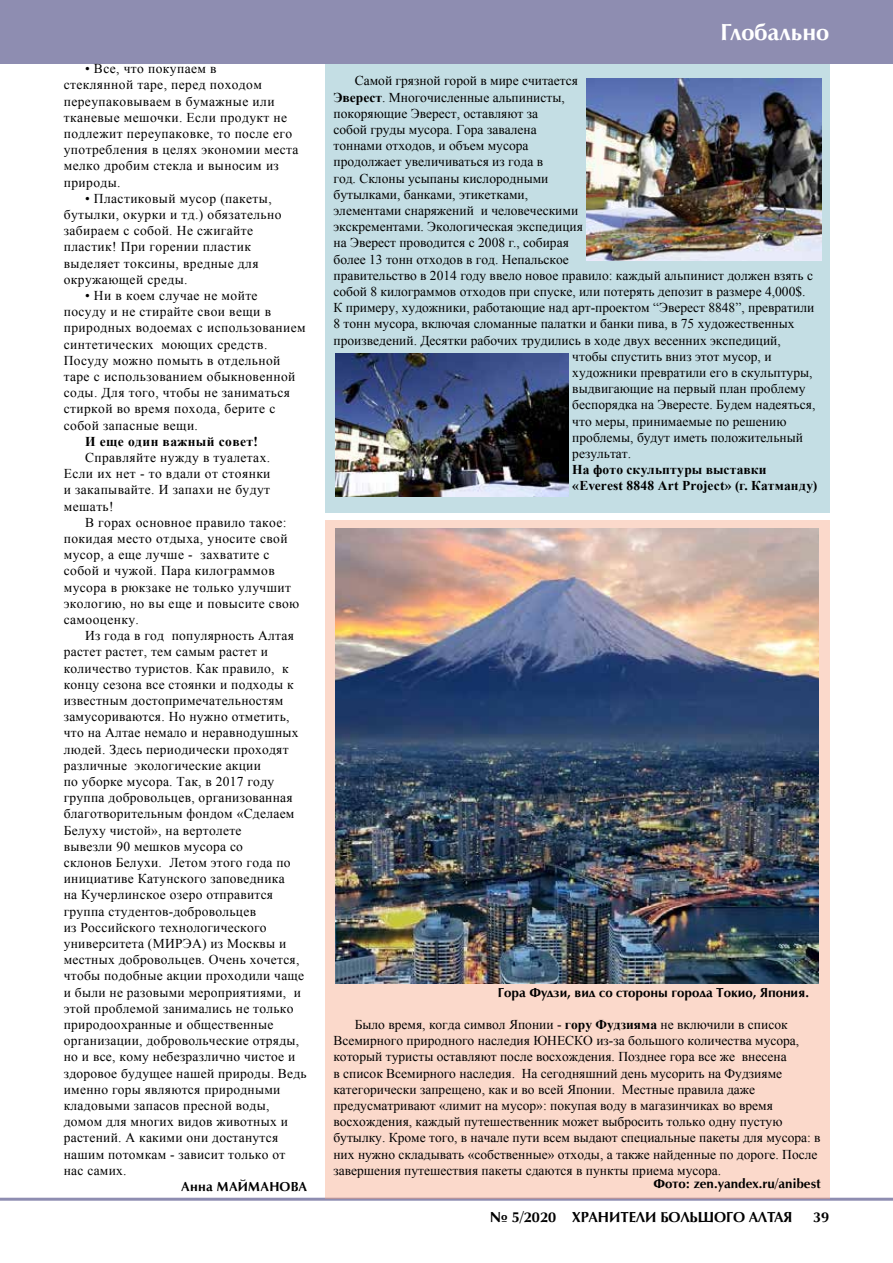
<style>
.page{position:relative;width:893px;height:1263px;background:#fff}
.page>*{position:absolute;margin:0;border:0;box-sizing:border-box;transform-origin:0 0}
.t1{font:700 24px "Vera Humana 95";color:#fff}
.t2{font:700 15px "Vera Humana 95";color:#000}
.t3{font:13.5px/16.2px "Times New Roman";letter-spacing:.02em;color:#000}
.t4{font:13.5px/16.2px "Times New Roman";color:#000}
.t5{font:700 13.5px/16.2px "Times New Roman";letter-spacing:.015em;color:#000}
.t6{font:700 13.5px "Vera Humana 95";color:#000}
.t7{font:700 13.5px "Vera Humana 95";letter-spacing:.03em;color:#000}
.s1{font-weight:700}
</style>
<div class="page">
<hr style="left:0;top:1198px;width:893px;height:3px;background:#8e8db1">
<div style="left:325px;top:520px;width:504px;height:679px;background:#fbd9cb"></div>
<div style="left:325px;top:64px;width:504px;height:449px;background:#c4dee4"></div>
<div style="left:0;top:0;width:893px;height:64px;background:#8e8db1"></div>
<img style="left:586px;top:78px;width:236px;height:183px">
<img style="left:336px;top:353px;width:232px;height:143px">
<img style="left:336px;top:528px;width:482px;height:455px">
<p class="t3" style="left:64px;top:60px;width:236px;text-indent:21px">• Все, что покупаем в<br>стеклянной таре, перед походом переупаковываем в бумажные или тканевые мешочки. Если продукт не подлежит переупаковке, то после его употребления в целях экономии места мелко дробим стекла и выносим из природы.</p>
<p class="t3" style="left:64px;top:190px;width:219px;text-indent:21px">• Пластиковый мусор (пакеты, бутылки, окурки и тд.) обязательно забираем с собой. Не сжигайте пластик! При горении пластик выделяет токсины, вредные для окружающей среды.</p>
<p class="t3" style="left:64px;top:287px;width:244px;text-indent:21px">• Ни в коем случае не мойте<br>посуду и не стирайте свои вещи в природных водоемах с использованием синтетических моющих средств.<br>Посуду можно помыть в отдельной таре с использованием обыкновенной соды. Для того, чтобы не заниматься стиркой во время похода, берите с собой запасные вещи.</p>
<p class="t5" style="left:85px;top:433px;width:174px">И еще один важный совет!</p>
<p class="t3" style="left:64px;top:449px;width:208px;text-align:justify;text-indent:21px">Справляйте нужду в туалетах.<br>Если их нет - то вдали от стоянки и закапывайте. И запахи не будут мешать!</p>
<p class="t3" style="left:64px;top:514px;width:237px;text-indent:21px">В горах основное правило такое: покидая место отдыха, уносите свой мусор, а еще лучше - захватите с собой и чужой. Пара килограммов мусора в рюкзаке не только улучшит экологию, но вы еще и повысите свою самооценку.</p>
<p class="t3" style="left:64px;top:627px;width:245px;text-indent:21px">Из года в год популярность Алтая растет растет, тем самым растет и количество туристов. Как правило, к концу сезона все стоянки и подходы к известным достопримечательностям замусориваются. Но нужно отметить, что на Алтае немало и неравнодушных людей. Здесь периодически проходят различные экологические акции<br>по уборке мусора. Так, в 2017 году группа добровольцев, организованная благотворительным фондом «Сделаем Белуху чистой», на вертолете<br>вывезли 90 мешков мусора со<br>склонов Белухи. Летом этого года по инициативе Катунского заповедника<br>на Кучерлинское озеро отправится группа студентов-добровольцев<br>из Российского технологического университета (МИРЭА) из Москвы и местных добровольцев. Очень хочется, чтобы подобные акции проходили чаще и были не разовыми мероприятиями, и этой проблемой занимались не только природоохранные и общественные организации, добровольческие отряды, но и все, кому небезразлично чистое и здоровое будущее нашей природы. Ведь именно горы являются природными кладовыми запасов пресной воды, домом для многих видов животных и растений. А какими они достанутся нашим потомкам - зависит только от нас самих.</p>
<p class="t7" style="left:182px;top:1178px;width:127px">Анна МАЙМАНОВА</p>
<h1 class="t1" style="left:720px;top:17px;width:110px">Глобально</h1>
<p class="t4" style="left:355px;top:73px;width:225px">Самой грязной горой в мире считается</p>
<p class="t4" style="left:333px;top:89px;width:233px"><span class="s1">Эверест</span>. Многочисленные альпинисты,</p>
<p class="t4" style="left:333px;top:105px;width:206px">покоряющие Эверест, оставляют за</p>
<p class="t4" style="left:333px;top:121px;width:205px">собой груды мусора. Гора завалена</p>
<p class="t4" style="left:333px;top:137px;width:197px">тоннами отходов, и объем мусора</p>
<p class="t4" style="left:333px;top:154px;width:211px">продолжает увеличиваться из года в</p>
<p class="t4" style="left:333px;top:170px;width:217px">год. Склоны усыпаны кислородными</p>
<p class="t4" style="left:333px;top:186px;width:196px">бутылками, банками, этикетками,</p>
<p class="t4" style="left:333px;top:202px;width:246px">элементами снаряжений и человеческими</p>
<p class="t4" style="left:333px;top:218px;width:251px">экскрементами. Экологическая экспедиция</p>
<p class="t4" style="left:333px;top:235px;width:237px">на Эверест проводится с 2008 г., собирая</p>
<p class="t4" style="left:333px;top:251px;width:237px">более 13 тонн отходов в год. Непальское</p>
<p class="t4" style="left:333px;top:267px;width:481px">правительство в 2014 году ввело новое правило: каждый альпинист должен взять с</p>
<p class="t4" style="left:333px;top:283px;width:474px">собой 8 килограммов отходов при спуске, или потерять депозит в размере 4,000$.</p>
<p class="t4" style="left:333px;top:299px;width:482px">К примеру, художники, работающие над арт-проектом “Эверест 8848”, превратили</p>
<p class="t4" style="left:333px;top:316px;width:463px">8 тонн мусора, включая сломанные палатки и банки пива, в 75 художественных</p>
<p class="t4" style="left:333px;top:332px;width:449px">произведений. Десятки рабочих трудились в ходе двух весенних экспедиций,</p>
<p class="t4" style="left:572px;top:348px;width:201px">чтобы спустить вниз этот мусор, и</p>
<p class="t4" style="left:572px;top:364px;width:242px">художники превратили его в скульптуры,</p>
<p class="t4" style="left:572px;top:380px;width:235px">выдвигающие на первый план проблему</p>
<p class="t4" style="left:572px;top:397px;width:245px">беспорядка на Эвересте. Будем надеяться,</p>
<p class="t4" style="left:572px;top:413px;width:216px">что меры, принимаемые по решению</p>
<p class="t4" style="left:572px;top:429px;width:232px">проблемы, будут иметь положительный</p>
<p class="t4" style="left:572px;top:445px;width:60px">результат.</p>
<p class="t5" style="left:572px;top:461px;width:246px">На фото скульптуры выставки «Everest 8848 Art Project» (г. Катманду)</p>
<p class="t6" style="left:498px;top:984px;width:312px">Гора Фудзи, вид со стороны города Токио, Япония.</p>
<p class="t4" style="left:333px;top:1016px;width:489px;text-indent:21px">Было время, когда символ Японии - <span class="s1">гору Фудзияма</span> не включили в список Всемирного природного наследия ЮНЕСКО из-за большого количества мусора, который туристы оставляют после восхождения. Позднее гора все же внесена<br>в список Всемирного наследия. На сегодняшний день мусорить на Фудзияме категорически запрещено, как и во всей Японии. Местные правила даже предусматривают «лимит на мусор»: покупая воду в магазинчиках во время восхождения, каждый путешественник может выбросить только одну пустую бутылку. Кроме того, в начале пути всем выдают специальные пакеты для мусора: в них нужно складывать «собственные» отходы, а также найденные по дороге. После завершения путешествия пакеты сдаются в пункты приема мусора.</p>
<p class="t6" style="left:653px;top:1175px;width:169px">Фото: zen.yandex.ru/anibest</p>
<p class="t2" style="left:490px;top:1208px;width:304px">№ 5/2020 ХРАНИТЕЛИ БОЛЬШОГО АЛТАЯ</p>
<p class="t2" style="left:813px;top:1208px;width:18px">39</p>
</div>
